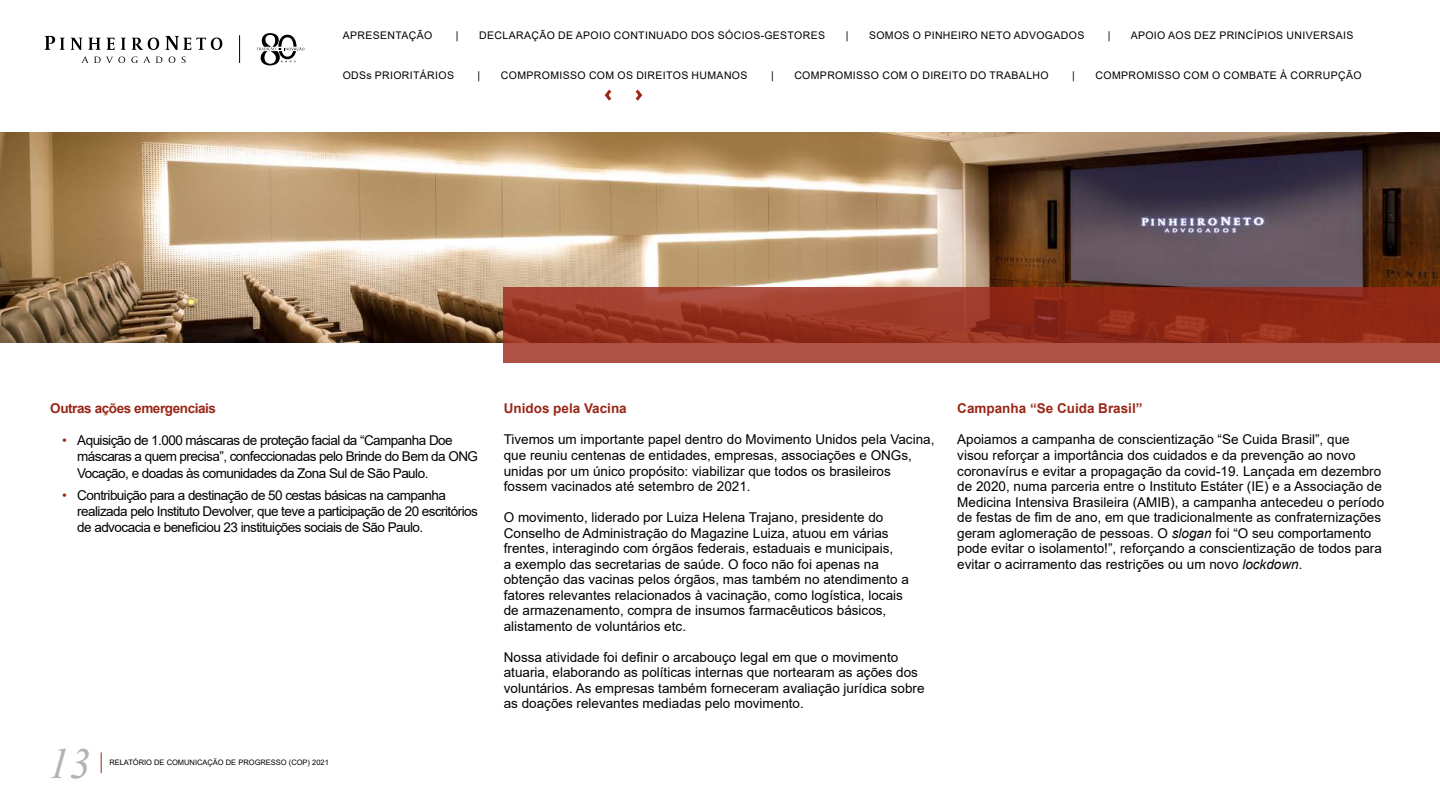
<style>
.page{position:relative;width:1440px;height:810px;background:#fff}
.page>*{position:absolute;margin:0;border:0;box-sizing:border-box;transform-origin:0 0}
.t1{font:italic 42.75px "Times New Roman";color:#b3b3b3}
.t2{font:13.5px/15.5px "Arial";color:#000}
.t3{font:13.5px/16.2px "Arial";letter-spacing:-.04em;color:#000}
.t4{font:700 13.5px "Arial";color:#9a2718}
.t5{font:700 13.5px "Arial";letter-spacing:-.03em;color:#9a2718}
.t6{font:10.5px "Arial";letter-spacing:.035em;color:#000}
.t7{font:7.5px "Arial";color:#000}
.s1{color:#9a2718}
.s2{font-style:italic}
</style>
<div class="page">
<svg style="left:604px;top:89px;width:8px;height:12px"></svg>
<svg style="left:635px;top:89px;width:8px;height:12px"></svg>
<svg style="left:71px;top:38px;width:11px;height:12px"></svg>
<svg style="left:88px;top:38px;width:13px;height:12px"></svg>
<svg style="left:107px;top:38px;width:8px;height:12px"></svg>
<svg style="left:121px;top:38px;width:5px;height:12px"></svg>
<svg style="left:132px;top:38px;width:27px;height:12px"></svg>
<svg style="left:45px;top:36px;width:20px;height:14px"></svg>
<svg style="left:165px;top:36px;width:57px;height:14px"></svg>
<svg style="left:82px;top:56px;width:6px;height:7px"></svg>
<svg style="left:94px;top:57px;width:31px;height:6px"></svg>
<svg style="left:131px;top:56px;width:19px;height:7px"></svg>
<svg style="left:156px;top:57px;width:6px;height:6px"></svg>
<svg style="left:169px;top:57px;width:6px;height:6px"></svg>
<svg style="left:181px;top:57px;width:5px;height:6px"></svg>
<svg style="left:239px;top:35px;width:1px;height:28px"></svg>
<svg style="left:257px;top:33px;width:47px;height:32px"></svg>
<svg style="left:101px;top:752px;width:1px;height:21px"></svg>
<img style="left:0;top:133px;width:1440px;height:210px">
<svg style="left:504px;top:287px;width:936px;height:76px;background:#9b3929"></svg>
<p class="t6" style="left:343px;top:28px;width:91px">APRESENTAÇÃO</p>
<p class="t6" style="left:456px;top:28px;width:4px">|</p>
<p class="t6" style="left:479px;top:28px;width:347px">DECLARAÇÃO DE APOIO CONTINUADO DOS SÓCIOS-GESTORES</p>
<p class="t6" style="left:846px;top:28px;width:4px">|</p>
<p class="t6" style="left:869px;top:28px;width:217px">SOMOS O PINHEIRO NETO ADVOGADOS</p>
<p class="t6" style="left:1108px;top:28px;width:4px">|</p>
<p class="t6" style="left:1131px;top:28px;width:224px">APOIO AOS DEZ PRINCÍPIOS UNIVERSAIS</p>
<p class="t6" style="left:343px;top:68px;width:113px">ODSs PRIORITÁRIOS</p>
<p class="t6" style="left:478px;top:68px;width:4px">|</p>
<p class="t6" style="left:501px;top:68px;width:248px">COMPROMISSO COM OS DIREITOS HUMANOS</p>
<p class="t6" style="left:771px;top:68px;width:4px">|</p>
<p class="t6" style="left:794px;top:68px;width:256px">COMPROMISSO COM O DIREITO DO TRABALHO</p>
<p class="t6" style="left:1072px;top:68px;width:4px">|</p>
<p class="t6" style="left:1096px;top:68px;width:268px">COMPROMISSO COM O COMBATE À CORRUPÇÃO</p>
<p class="t5" style="left:50px;top:399px;width:167px">Outras ações emergenciais</p>
<p class="t3" style="left:77px;top:432px;width:402px;text-indent:-15px"><span class="s1">•</span> Aquisição de 1.000 máscaras de proteção facial da “Campanha Doe máscaras a quem precisa”, confeccionadas pelo Brinde do Bem da ONG<br>Vocação, e doadas às comunidades da Zona Sul de São Paulo.</p>
<p class="t3" style="left:77px;top:487px;width:402px;text-indent:-15px"><span class="s1">•</span> Contribuição para a destinação de 50 cestas básicas na campanha realizada pelo Instituto Devolver, que teve a participação de 20 escritórios de advocacia e beneficiou 23 instituições sociais de São Paulo.</p>
<h1 class="t1" style="left:48px;top:735px;width:44px">13</h1>
<p class="t7" style="left:109px;top:757px;width:221px">RELATÓRIO DE COMUNICAÇÃO DE PROGRESSO (COP) 2021</p>
<p class="t4" style="left:504px;top:399px;width:125px">Unidos pela Vacina</p>
<p class="t2" style="left:504px;top:432px;width:432px">Tivemos um importante papel dentro do Movimento Unidos pela Vacina, que reuniu centenas de entidades, empresas, associações e ONGs, unidas por um único propósito: viabilizar que todos os brasileiros fossem vacinados até setembro de 2021.</p>
<p class="t2" style="left:504px;top:509px;width:407px">O movimento, liderado por Luiza Helena Trajano, presidente do Conselho de Administração do Magazine Luiza, atuou em várias frentes, interagindo com órgãos federais, estaduais e municipais,<br>a exemplo das secretarias de saúde. O foco não foi apenas na obtenção das vacinas pelos órgãos, mas também no atendimento a fatores relevantes relacionados à vacinação, como logística, locais de armazenamento, compra de insumos farmacêuticos básicos, alistamento de voluntários etc.</p>
<p class="t2" style="left:504px;top:649px;width:422px">Nossa atividade foi definir o arcabouço legal em que o movimento atuaria, elaborando as políticas internas que nortearam as ações dos voluntários. As empresas também forneceram avaliação jurídica sobre as doações relevantes mediadas pelo movimento.</p>
<p class="t4" style="left:957px;top:399px;width:187px">Campanha “Se Cuida Brasil”</p>
<p class="t2" style="left:957px;top:432px;width:428px">Apoiamos a campanha de conscientização “Se Cuida Brasil”, que visou reforçar a importância dos cuidados e da prevenção ao novo coronavírus e evitar a propagação da covid-19. Lançada em dezembro de 2020, numa parceria entre o Instituto Estáter (IE) e a Associação de Medicina Intensiva Brasileira (AMIB), a campanha antecedeu o período de festas de fim de ano, em que tradicionalmente as confraternizações geram aglomeração de pessoas. O <span class="s2">slogan</span> foi “O seu comportamento pode evitar o isolamento!”, reforçando a conscientização de todos para evitar o acirramento das restrições ou um novo <span class="s2">lockdown</span>.</p>
</div>
